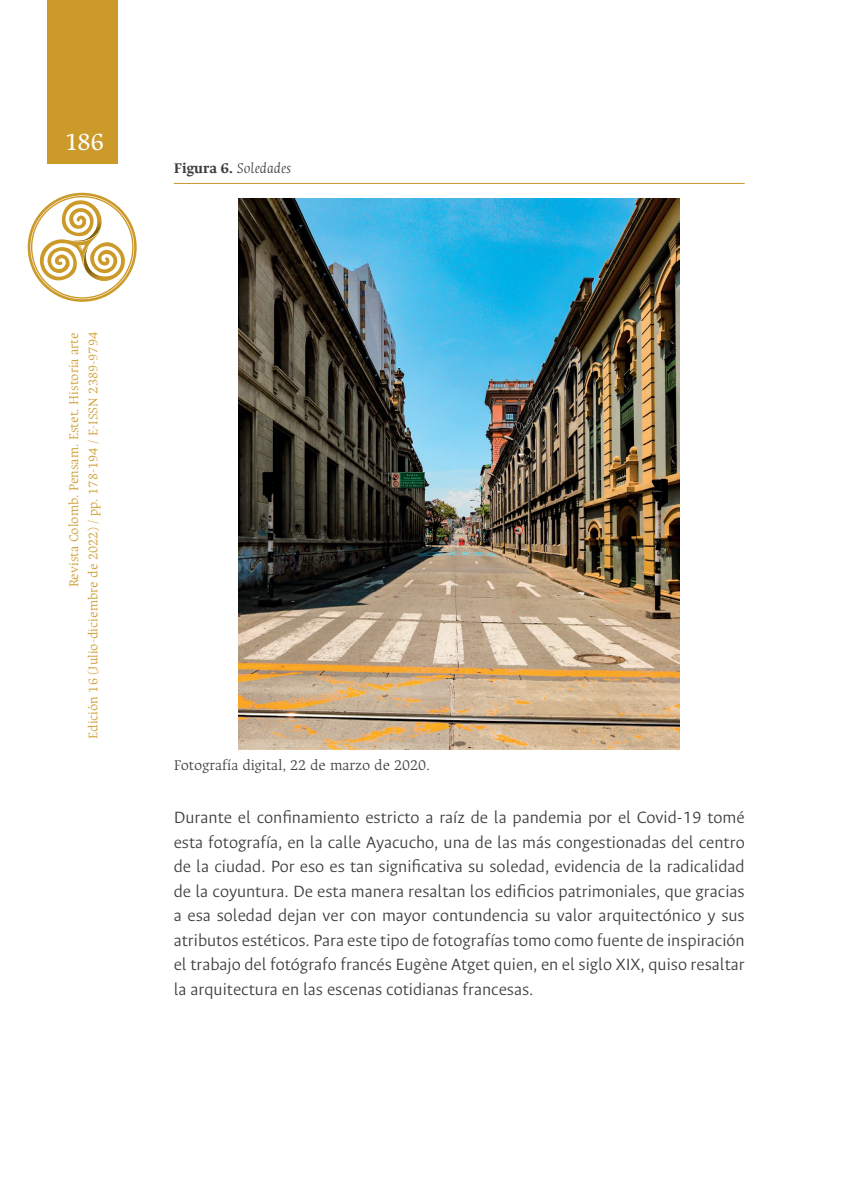
<style>
.page{position:relative;width:844px;height:1191px;background:#fff}
.page>*{position:absolute;margin:0;border:0;box-sizing:border-box;transform-origin:0 0}
.t1{font:26.25px "Ancizar Serif";color:#fff}
.t2{font:300 18.38px/24.5px "Ancizar Sans";color:#3e3e3f;text-align:justify}
.t3{font:300 15.75px "Ancizar Serif";color:#3e3e3f}
.t4{font:italic 300 15.75px "Ancizar Serif";color:#3e3e3f}
.t5{font:300 14px/19.2px "Ancizar Serif";color:#ce9b2a;text-align:right}
.s1{font-weight:700;font-style:normal}
</style>
<div class="page">
<div style="left:47px;top:0;width:71px;height:164px;background:#cc9a29"></div>
<svg style="left:28px;top:193px;width:109px;height:109px"></svg>
<hr style="left:174px;top:183px;width:570px;height:1px;background:#ce9b2a">
<img style="left:239px;top:198px;width:440px;height:551px">
<h1 class="t1" style="left:65px;top:126px;width:41px">186</h1>
<p class="t5" style="left:64px;top:739px;width:408px;rotate:-90deg">Revista Colomb. Pensam. Estet. Historia arte<br>Edición 16 (Julio-diciembre de 2022) / pp. 178-194 / E-ISSN 2389-9794</p>
<p class="t4" style="left:174px;top:159px;width:119px"><span class="s1">Figura 6.</span> Soledades</p>
<p class="t3" style="left:174px;top:756px;width:258px">Fotografía digital, 22 de marzo de 2020.</p>
<p class="t2" style="left:174px;top:805px;width:572px">Durante el confinamiento estricto a raíz de la pandemia por el Covid-19 tomé esta fotografía, en la calle Ayacucho, una de las más congestionadas del centro de la ciudad. Por eso es tan significativa su soledad, evidencia de la radicalidad de la coyuntura. De esta manera resaltan los edificios patrimoniales, que gracias a esa soledad dejan ver con mayor contundencia su valor arquitectónico y sus atributos estéticos. Para este tipo de fotografías tomo como fuente de inspiración el trabajo del fotógrafo francés Eugène Atget quien, en el siglo XIX, quiso resaltar la arquitectura en las escenas cotidianas francesas.</p>
</div>
